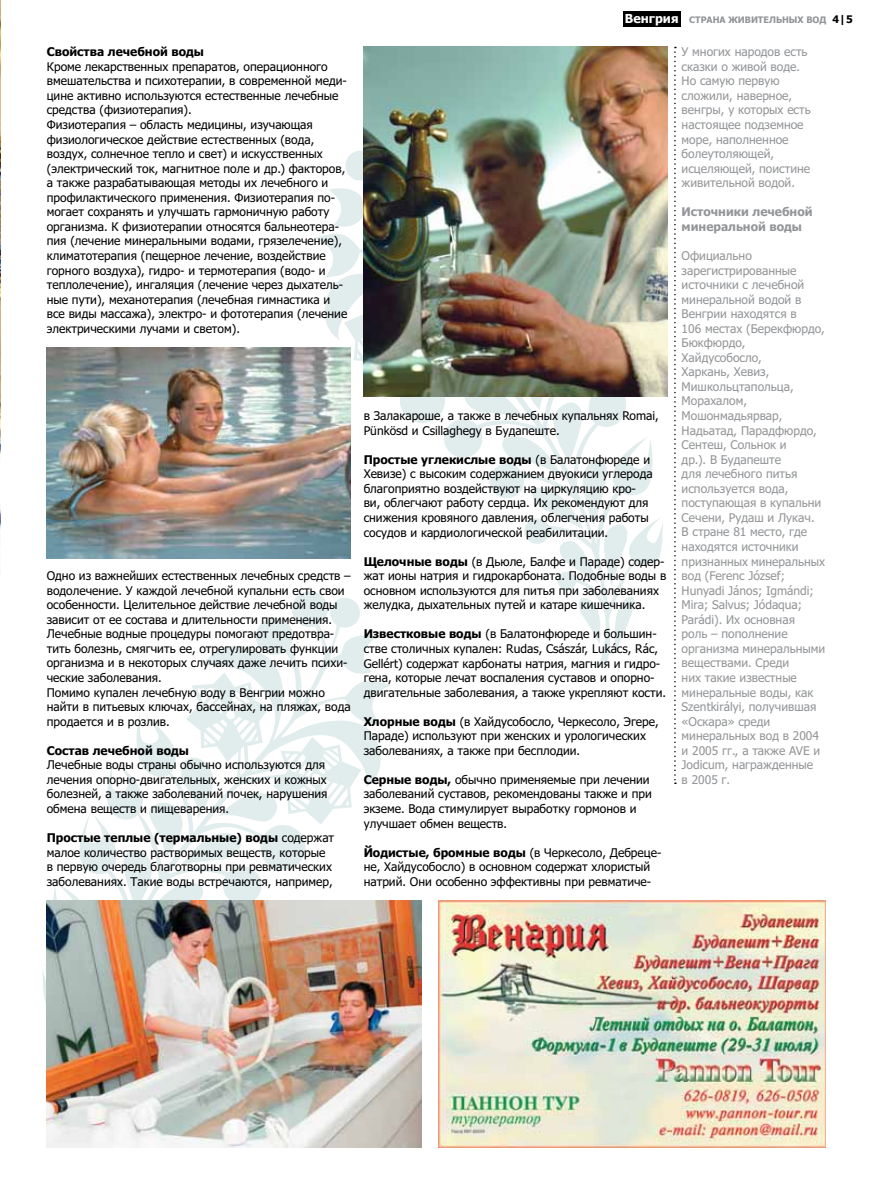
<style>
.page{position:relative;width:872px;height:1191px;background:#fff}
.page>*{position:absolute;margin:0;border:0;box-sizing:border-box;transform-origin:0 0}
.t1{font:12px/14.5px "Tahoma";color:#000}
.t2{font:12px/14.5px "Tahoma";color:#939598}
.t3{font:700 12px "Tahoma";color:#000}
.t4{font:700 12px/14.5px "Tahoma";color:#939598}
.t5{font:700 9px "Tahoma";color:#939598}
.s1{font-weight:700}
.s2{font-size:12.45px;color:#fff}
.s3{font-size:10.5px;color:#000}
</style>
<div class="page">
<svg style="left:345px;top:142px;width:19px;height:33px"></svg>
<svg style="left:329px;top:175px;width:279px;height:492px"></svg>
<svg style="left:253px;top:225px;width:410px;height:432px"></svg>
<svg style="left:203px;top:622px;width:188px;height:165px"></svg>
<svg style="left:42px;top:672px;width:319px;height:427px"></svg>
<div style="left:623px;top:12px;width:57px;height:15px;background:#000"></div>
<svg style="left:674px;top:47px;width:2px;height:737px"></svg>
<img style="left:0;top:0;width:1px;height:488px">
<img style="left:0;top:488px;width:1px;height:87px">
<img style="left:47px;top:347px;width:304px;height:211px">
<img style="left:364px;top:47px;width:304px;height:349px">
<img style="left:438px;top:900px;width:387px;height:247px">
<img style="left:47px;top:900px;width:374px;height:247px">
<p class="t3" style="left:47px;top:43px;width:159px">Свойства лечебной воды</p>
<p class="t1" style="left:47px;top:59px;width:302px">Кроме лекарственных препаратов, операционного вмешательства и психотерапии, в современной меди&shy;цине активно используются естественные лечебные средства (физиотерапия).<br>Физиотерапия – область медицины, изучающая физиологическое действие естественных (вода, воздух, солнечное тепло и свет) и искусственных (электрический ток, магнитное поле и др.) факторов, а также разрабатывающая методы их лечебного и профилактического применения. Физиотерапия по&shy;могает сохранять и улучшать гармоничную работу организма. К физиотерапии относятся бальнеотера&shy;пия (лечение минеральными водами, грязелечение), климатотерапия (пещерное лечение, воздействие горного воздуха), гидро- и термотерапия (водо- и теплолечение), ингаляция (лечение через дыхатель&shy;ные пути), механотерапия (лечебная гимнастика и все виды массажа), электро- и фототерапия (лечение электрическими лучами и светом).</p>
<p class="t1" style="left:47px;top:568px;width:305px">Одно из важнейших естественных лечебных средств – водолечение. У каждой лечебной купальни есть свои особенности. Целительное действие лечебной воды зависит от ее состава и длительности применения.<br>Лечебные водные процедуры помогают предотвра&shy;тить болезнь, смягчить ее, отрегулировать функции организма и в некоторых случаях даже лечить психи&shy;ческие заболевания.<br>Помимо купален лечебную воду в Венгрии можно найти в питьевых ключах, бассейнах, на пляжах, вода продается и в розлив.</p>
<p class="t3" style="left:47px;top:742px;width:144px">Состав лечебной воды</p>
<p class="t1" style="left:47px;top:757px;width:282px">Лечебные воды страны обычно используются для лечения опорно-двигательных, женских и кожных болезней, а также заболеваний почек, нарушения обмена веществ и пищеварения.</p>
<p class="t1" style="left:47px;top:830px;width:289px"><span class="s1">Простые теплые (термальные) воды</span> содержат малое количество растворимых веществ, которые в первую очередь благотворны при ревматических заболеваниях. Такие воды встречаются, например,</p>
<p class="t5" style="left:625px;top:13px;width:229px"><span class="s2">Венгрия</span> СТРАНА ЖИВИТЕЛЬНЫХ ВОД <span class="s3">4|5</span></p>
<p class="t2" style="left:681px;top:44px;width:131px">У многих народов есть сказки о живой воде.<br>Но самую первую сложили, наверное, венгры, у которых есть настоящее подземное море, наполненное болеутоляющей, исцеляющей, поистине живительной водой.</p>
<p class="t4" style="left:681px;top:204px;width:132px">Источники лечебной минеральной воды</p>
<p class="t2" style="left:681px;top:248px;width:145px">Официально зарегистрированные источники с лечебной минеральной водой в<br>Венгрии находятся в<br>106 местах (Берекфюрдо,<br>Бюкфюрдо,<br>Хайдусобосло,<br>Харкань, Хевиз,<br>Мишкольцтапольца,<br>Морахалом,<br>Мошонмадьярвар,<br>Надьатад, Парадфюрдо,<br>Сентеш, Сольнок и<br>др.). В Будапеште<br>для лечебного питья используется вода, поступающая в купальни<br>Сечени, Рудаш и Лукач.<br>В стране 81 место, где находятся источники признанных минеральных вод (Ferenc József;<br>Hunyadi János; Igmándi;<br>Mira; Salvus; Jódaqua;<br>Parádi). Их основная<br>роль – пополнение организма минеральными веществами. Среди<br>них такие известные минеральные воды, как<br>Szentkirályi, получившая «Оскара» среди минеральных вод в 2004 и 2005 гг., а также AVE и<br>Jodicum, награжденные<br>в 2005 г.</p>
<p class="t1" style="left:364px;top:408px;width:297px">в Залакароше, а также в лечебных купальнях Romai,<br>Pünkösd и Csillaghegy в Будапеште.</p>
<p class="t1" style="left:364px;top:451px;width:290px"><span class="s1">Простые углекислые воды</span> (в Балатонфюреде и Хевизе) с высоким содержанием двуокиси углерода благоприятно воздействуют на циркуляцию кро&shy;ви, облегчают работу сердца. Их рекомендуют для снижения кровяного давления, облегчения работы сосудов и кардиологической реабилитации.</p>
<p class="t1" style="left:364px;top:553px;width:304px"><span class="s1">Щелочные воды</span> (в Дьюле, Балфе и Параде) содер&shy;жат ионы натрия и гидрокарбоната. Подобные воды в основном используются для питья при заболеваниях желудка, дыхательных путей и катаре кишечника.</p>
<p class="t1" style="left:364px;top:626px;width:304px"><span class="s1">Известковые воды</span> (в Балатонфюреде и большин&shy;стве столичных купален: Rudas, Császár, Lukács, Rác, Gellért) содержат карбонаты натрия, магния и гидро&shy;гена, которые лечат воспаления суставов и опорно&shy;двигательные заболевания, а также укрепляют кости.</p>
<p class="t1" style="left:364px;top:713px;width:297px"><span class="s1">Хлорные воды</span> (в Хайдусобосло, Черкесоло, Эгере,<br>Параде) используют при женских и урологических заболеваниях, а также при бесплодии.</p>
<p class="t1" style="left:364px;top:771px;width:290px"><span class="s1">Серные воды,</span> обычно применяемые при лечении заболеваний суставов, рекомендованы также и при экземе. Вода стимулирует выработку гормонов и улучшает обмен веществ.</p>
<p class="t1" style="left:364px;top:844px;width:299px"><span class="s1">Йодистые, бромные воды</span> (в Черкесоло, Дебреце&shy;не, Хайдусобосло) в основном содержат хлористый натрий. Они особенно эффективны при ревматиче-</p>
</div>
